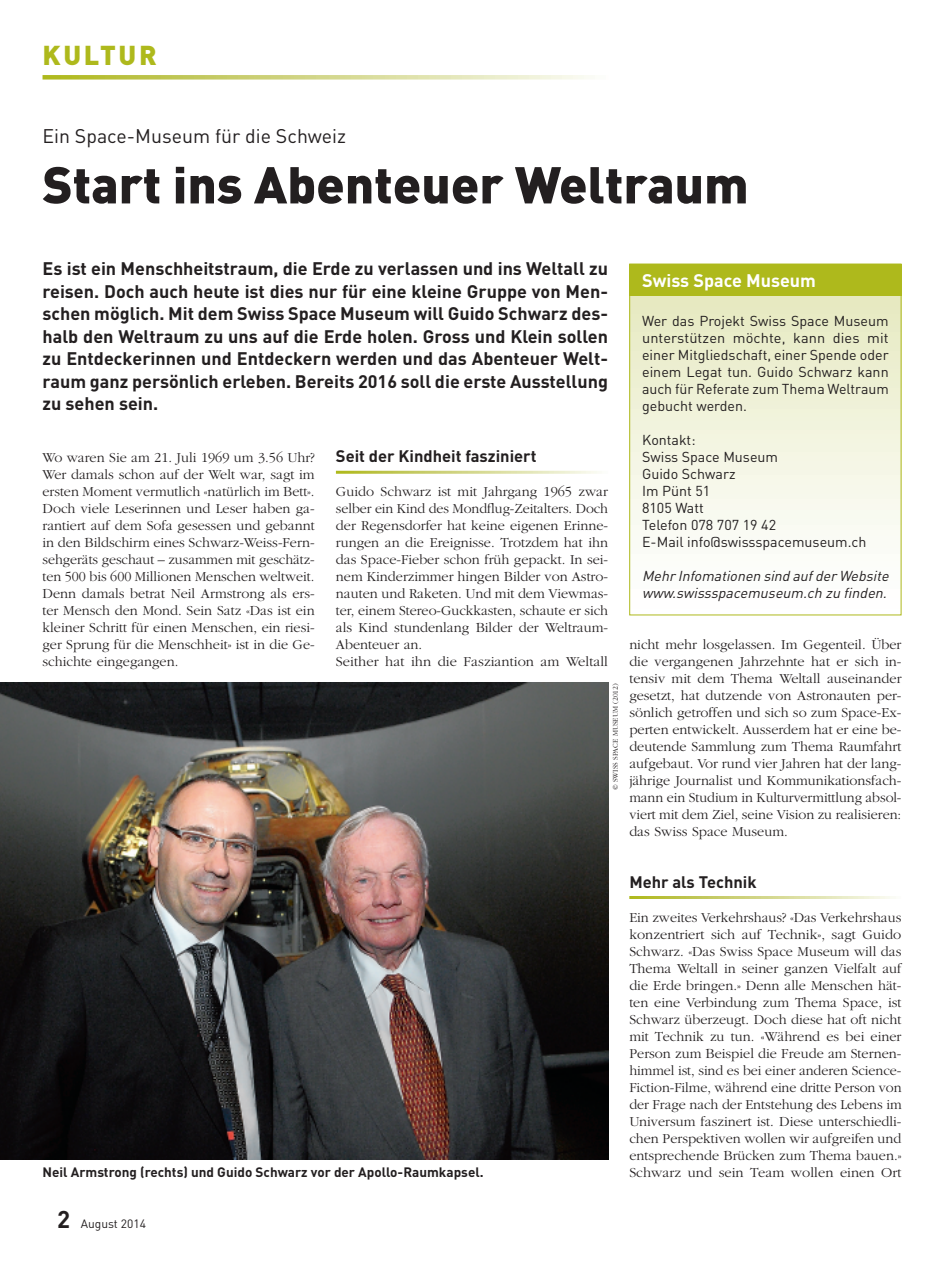
<style>
.page{position:relative;width:944px;height:1263px;background:#fff}
.page>*{position:absolute;margin:0;border:0;box-sizing:border-box;transform-origin:0 0}
.t1{font:900 51px "DIN";color:#231f20}
.t2{font:900 27px "DIN";letter-spacing:.1em;color:#aeb91c}
.t3{font:19.5px "DIN";color:#231f20}
.t4{font:700 18px/22.5px "DIN";color:#231f20;text-align:justify}
.t5{font:700 18px "DIN";color:#fff}
.t6{font:700 16.5px "DIN";color:#231f20}
.t7{font:300 14.25px/17px "Garamond";color:#231f20;text-align:justify}
.t8{font:14.25px/17px "DIN";color:#231f20;text-align:justify}
.t9{font:italic 14.25px/17px "DIN";color:#231f20}
.t10{font:700 13.5px "DIN";color:#231f20}
.t11{font:12px "DIN";color:#231f20}
.t12{font:300 7.5px "Garamond";color:#231f20}
.s1{font-weight:700;font-size:24px}
</style>
<div class="page">
<svg style="left:43px;top:75px;width:546px;height:5px;background:#d6da94"></svg>
<svg style="left:629px;top:263px;width:273px;height:353px"></svg>
<div style="left:629px;top:264px;width:272px;height:32px;background:#aeb91c"></div>
<img style="left:0;top:683px;width:608px;height:477px">
<h2 class="t2" style="left:43px;top:37px;width:116px">KULTUR</h2>
<h3 class="t3" style="left:43px;top:124px;width:305px">Ein Space-Museum für die Schweiz</h3>
<h1 class="t1" style="left:43px;top:151px;width:708px">Start ins Abenteuer Weltraum</h1>
<p class="t4" style="left:43px;top:257px;width:567px">Es ist ein Menschheitstraum, die Erde zu verlassen und ins Weltall zu reisen. Doch auch heute ist dies nur für eine kleine Gruppe von Men&shy;schen möglich. Mit dem Swiss Space Museum will Guido Schwarz des&shy;halb den Weltraum zu uns auf die Erde holen. Gross und Klein sollen zu Entdeckerinnen und Entdeckern werden und das Abenteuer Welt&shy;raum ganz persönlich erleben. Bereits 2016 soll die erste Ausstellung zu sehen sein.</p>
<p class="t7" style="left:43px;top:449px;width:274px">Wo waren Sie am 21. Juli 1969 um 3.56 Uhr?<br>Wer damals schon auf der Welt war, sagt im ersten Moment vermutlich «natürlich im Bett».<br>Doch viele Leserinnen und Leser haben ga&shy;rantiert auf dem Sofa gesessen und gebannt in den Bildschirm eines Schwarz-Weiss-Fern&shy;sehgeräts geschaut – zusammen mit geschätz&shy;ten 500 bis 600 Millionen Menschen weltweit.<br>Denn damals betrat Neil Armstrong als ers&shy;ter Mensch den Mond. Sein Satz «Das ist ein kleiner Schritt für einen Menschen, ein riesi&shy;ger Sprung für die Menschheit» ist in die Ge&shy;schichte eingegangen.</p>
<p class="t6" style="left:336px;top:445px;width:202px">Seit der Kindheit fasziniert</p>
<p class="t7" style="left:336px;top:484px;width:274px;text-align:left">Guido Schwarz ist mit Jahrgang 1965 zwar selber ein Kind des Mondflug-Zeitalters. Doch der Regensdorfer hat keine eigenen Erinne&shy;rungen an die Ereignisse. Trotzdem hat ihn das Space-Fieber schon früh gepackt. In sei&shy;nem Kinderzimmer hingen Bilder von Astro&shy;nauten und Raketen. Und mit dem Viewmas&shy;ter, einem Stereo-Guckkasten, schaute er sich als Kind stundenlang Bilder der Weltraum-Abenteuer an.<br>Seither hat ihn die Fasziantion am Weltall</p>
<p class="t12" style="left:612px;top:790px;width:108px;rotate:-90deg">© SWISS SPACE MUSEUM (2012)</p>
<p class="t10" style="left:43px;top:1163px;width:443px">Neil Armstrong (rechts) und Guido Schwarz vor der Apollo-Raumkapsel.</p>
<p class="t5" style="left:642px;top:268px;width:175px">Swiss Space Museum</p>
<p class="t8" style="left:642px;top:312px;width:248px">Wer das Projekt Swiss Space Museum unterstützen möchte, kann dies mit einer Mitgliedschaft, einer Spende oder einem Legat tun. Guido Schwarz kann auch für Referate zum Thema Weltraum gebucht werden.</p>
<p class="t8" style="left:642px;top:431px;width:226px;text-align:left">Kontakt:<br>Swiss Space Museum<br>Guido Schwarz<br>Im Pünt 51<br>8105 Watt<br>Telefon 078 707 19 42<br>E-Mail info@swissspacemuseum.ch</p>
<p class="t9" style="left:642px;top:567px;width:252px">MehrInfomationen sind aufderWebsite www.swissspacemuseum.ch zu finden.</p>
<p class="t7" style="left:629px;top:637px;width:274px">nicht mehr losgelassen. Im Gegenteil. Über die vergangenen Jahrzehnte hat er sich in&shy;tensiv mit dem Thema Weltall auseinander gesetzt, hat dutzende von Astronauten per&shy;sönlich getroffen und sich so zum Space-Ex&shy;perten entwickelt. Ausserdem hat er eine be&shy;deutende Sammlung zum Thema Raumfahrt aufgebaut. Vor rund vier Jahren hat der lang&shy;jährige Journalist und Kommunikationsfach&shy;mann ein Studium in Kulturvermittlung absol&shy;viert mit dem Ziel, seine Vision zu realisieren: das Swiss Space Museum.</p>
<p class="t6" style="left:629px;top:871px;width:129px">Mehr als Technik</p>
<p class="t7" style="left:629px;top:909px;width:274px">Ein zweites Verkehrshaus? «Das Verkehrshaus konzentriert sich auf Technik», sagt Guido Schwarz. «Das Swiss Space Museum will das Thema Weltall in seiner ganzen Vielfalt auf die Erde bringen.» Denn alle Menschen hät&shy;ten eine Verbindung zum Thema Space, ist Schwarz überzeugt. Doch diese hat oft nicht mit Technik zu tun. «Während es bei einer Person zum Beispiel die Freude am Sternen&shy;himmel ist, sind es bei einer anderen Science-Fiction-Filme, während eine dritte Person von der Frage nach der Entstehung des Lebens im Universum faszinert ist. Diese unterschiedli&shy;chen Perspektiven wollen wir aufgreifen und entsprechende Brücken zum Thema bauen.» Schwarz und sein Team wollen einen Ort</p>
<p class="t11" style="left:57px;top:1216px;width:90px"><span class="s1">2</span> August 2014</p>
</div>
